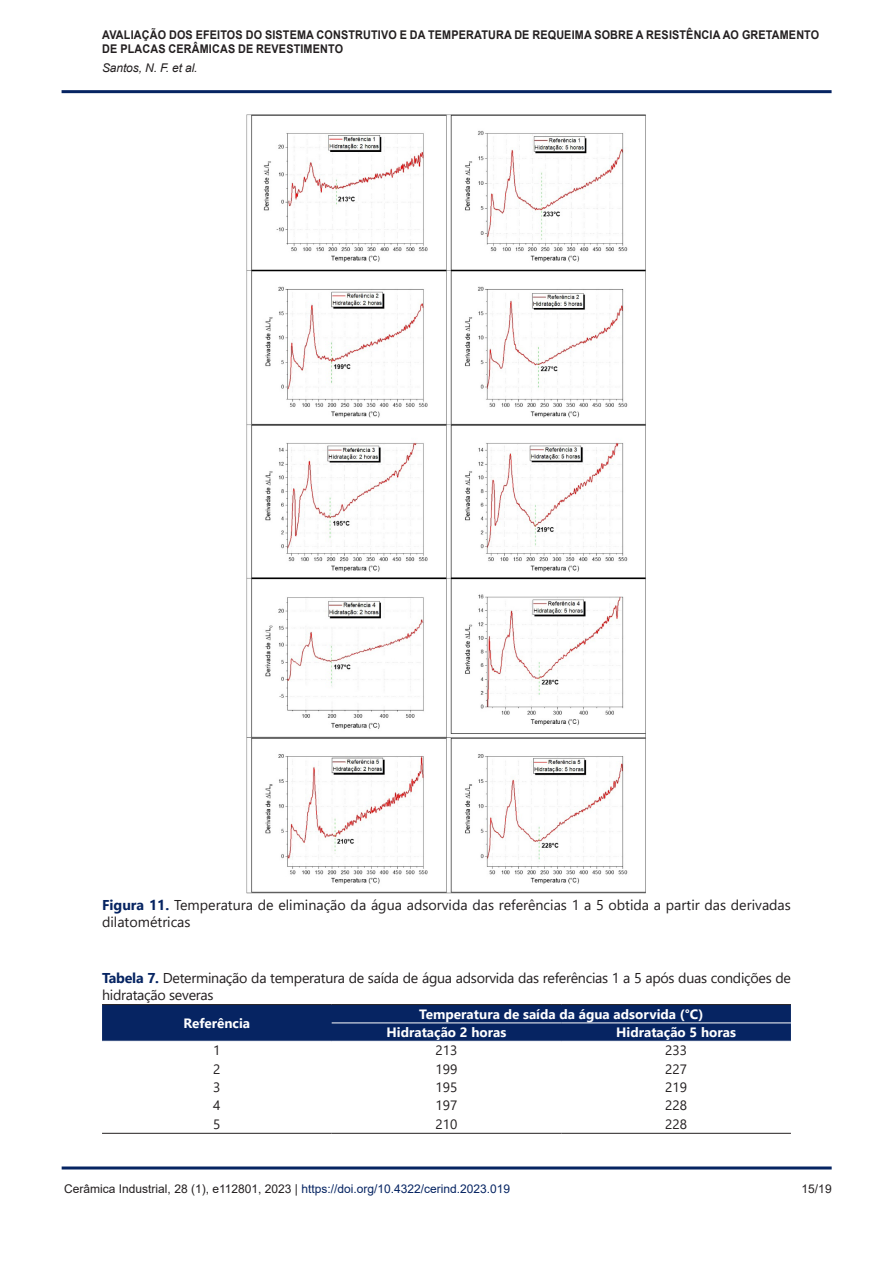
<style>
.page{position:relative;width:893px;height:1263px;background:#fff}
.page>*{position:absolute;margin:0;border:0;box-sizing:border-box;transform-origin:0 0}
.TableTitle{font:14.25px/17.1px "Segoe UI";letter-spacing:-.02em;color:#231f20}
.FigureCaption{font:14.25px/17.1px "Segoe UI";color:#231f20}
.TableHead{font:700 13.5px "Segoe UI";color:#fff}
.TableBody{font:13.5px "Segoe UI";color:#231f20}
.t1{font:700 12px/14.4px "Arial";letter-spacing:.015em;color:#231f20;scale:.9 1}
.t2{font:12px "Arial";color:#062462}
.t3{font:italic 12px "Arial";letter-spacing:-.01em;color:#231f20}
.t4{font:12px "Arial";color:#231f20}
.s1{font-weight:700;color:#062462}
.s2{color:#231f20}
</style>
<div class="page">
<hr style="left:62px;top:1166px;width:770px;height:3px;background:#062462">
<hr style="left:62px;top:90px;width:770px;height:3px;background:#062462">
<img style="left:246px;top:115px;width:400px;height:778px">
<div style="left:102px;top:1005px;width:689px;height:36px;background:#062462"></div>
<hr style="left:332px;top:1022px;width:229px;height:1px;background:#fff">
<hr style="left:561px;top:1022px;width:230px;height:1px;background:#fff">
<hr style="left:102px;top:1133px;width:230px;height:1px;background:#231f20">
<hr style="left:332px;top:1133px;width:229px;height:1px;background:#231f20">
<hr style="left:561px;top:1133px;width:230px;height:1px;background:#231f20">
<hr style="left:102px;top:1004px;width:230px;height:1px;background:#231f20">
<hr style="left:332px;top:1004px;width:229px;height:1px;background:#231f20">
<hr style="left:561px;top:1004px;width:230px;height:1px;background:#231f20">
<p class="t1" style="left:102px;top:27px;width:798px">AVALIAÇÃO DOS EFEITOS DO SISTEMA CONSTRUTIVO E DA TEMPERATURA DE REQUEIMA SOBRE A RESISTÊNCIA AO GRETAMENTO<br>DE PLACAS CERÂMICAS DE REVESTIMENTO</p>
<p class="t3" style="left:102px;top:60px;width:97px">Santos, N. F. et al.</p>
<p class="FigureCaption" style="left:102px;top:895px;width:690px"><span class="s1">Figura 11.</span> Temperatura de eliminação da água adsorvida das referências 1 a 5 obtida a partir das derivadas dilatométricas</p>
<p class="TableTitle" style="left:102px;top:968px;width:690px"><span class="s1">Tabela 7.</span> Determinação da temperatura de saída de água adsorvida das referências 1 a 5 após duas condições de hidratação severas</p>
<p class="TableHead" style="left:184px;top:1010px;width:68px">Referência</p>
<p class="TableHead" style="left:419px;top:1001px;width:286px">Temperatura de saída da água adsorvida (°C)</p>
<p class="TableHead" style="left:387px;top:1019px;width:121px">Hidratação 2 horas</p>
<p class="TableHead" style="left:616px;top:1019px;width:121px">Hidratação 5 horas</p>
<p class="TableBody" style="left:213px;top:1038px;width:9px">1</p>
<p class="TableBody" style="left:436px;top:1038px;width:23px">213</p>
<p class="TableBody" style="left:665px;top:1038px;width:23px">233</p>
<p class="TableBody" style="left:213px;top:1056px;width:9px">2</p>
<p class="TableBody" style="left:436px;top:1056px;width:23px">199</p>
<p class="TableBody" style="left:665px;top:1056px;width:23px">227</p>
<p class="TableBody" style="left:213px;top:1074px;width:9px">3</p>
<p class="TableBody" style="left:436px;top:1074px;width:23px">195</p>
<p class="TableBody" style="left:665px;top:1074px;width:23px">219</p>
<p class="TableBody" style="left:213px;top:1093px;width:9px">4</p>
<p class="TableBody" style="left:436px;top:1093px;width:23px">197</p>
<p class="TableBody" style="left:665px;top:1093px;width:23px">228</p>
<p class="TableBody" style="left:213px;top:1111px;width:9px">5</p>
<p class="TableBody" style="left:436px;top:1111px;width:23px">210</p>
<p class="TableBody" style="left:665px;top:1111px;width:23px">228</p>
<p class="t2" style="left:64px;top:1180px;width:447px"><span class="s2">Cerâmica I ndustrial, 28 (1), e112801, 2023 |</span> https://doi.org/10.4322/cerind.2023.019</p>
<p class="t4" style="left:802px;top:1180px;width:32px">15/19</p>
</div>
